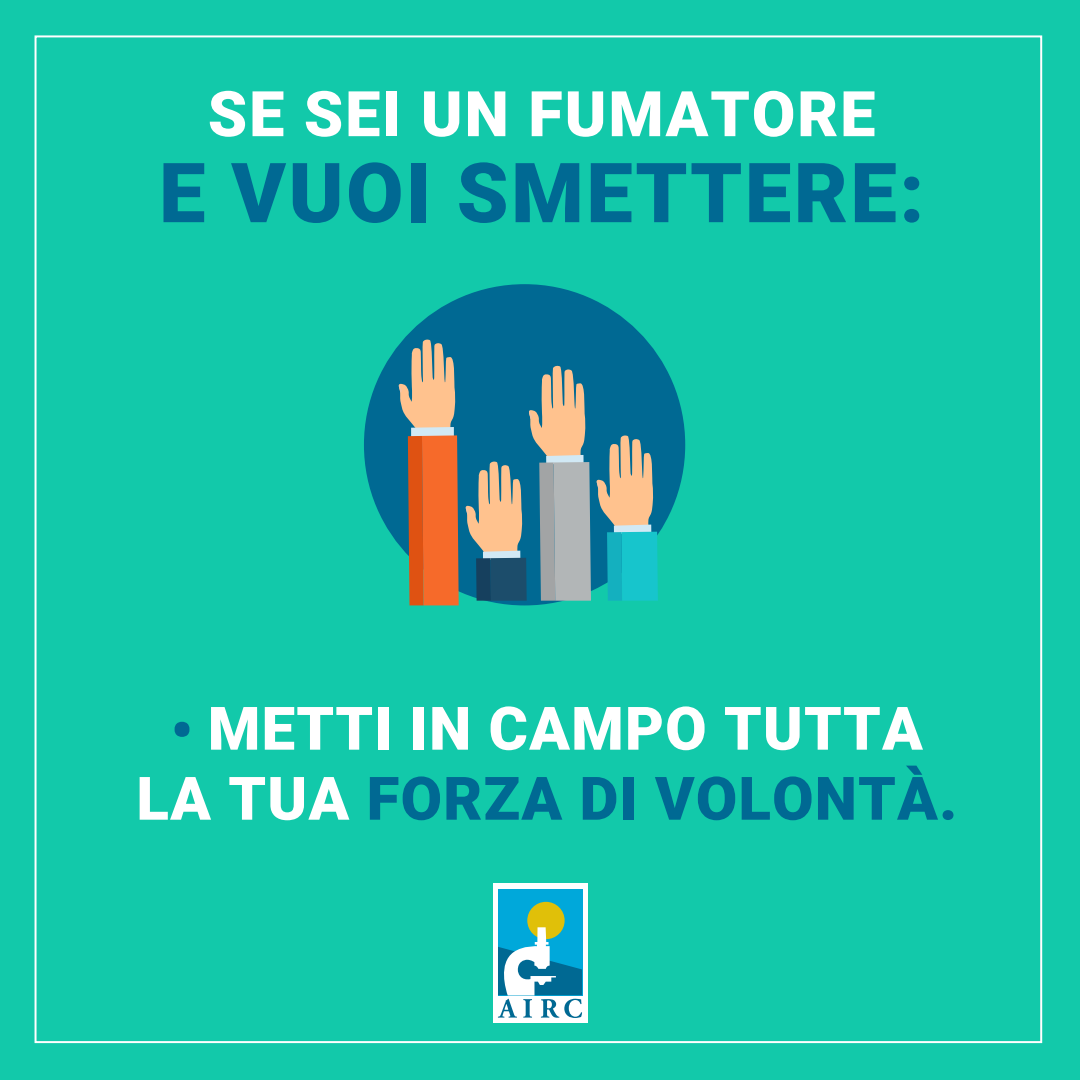
<style>
.page{position:relative;width:1080px;height:1080px;background:#12c9aa}
.page>*{position:absolute;margin:0;border:0;box-sizing:border-box;transform-origin:0 0}
.t1{font:900 83px "Roboto";letter-spacing:.03em;color:#006993}
.t2{font:900 63px "Roboto";letter-spacing:.03em;color:#fff}
.t3{font:900 60px/70px "Roboto";letter-spacing:.02em;color:#fff;text-align:center}
.s1{color:#006993}
</style>
<div class="page">
<div style="left:493px;top:884px;width:94px;height:139px;background:#fff"></div>
<div style="left:498px;top:889px;width:84px;height:106px;background:#00a8da"></div>
<div style="left:527px;top:902px;width:38px;height:37px;background:#e0c009;border-radius:50%"></div>
<svg style="left:498px;top:927px;width:84px;height:91px"></svg>
<div style="left:364px;top:284px;width:321px;height:321px;background:#006993;border-radius:50%"></div>
<svg style="left:465px;top:365px;width:193px;height:236px"></svg>
<svg style="left:398px;top:339px;width:61px;height:266px"></svg>
<p class="t2" style="left:208px;top:70px;width:669px">SE SEI UN FUMATORE</p>
<h1 class="t1" style="left:159px;top:135px;width:767px">E VUOI SMETTERE:</h1>
<p class="t3" style="left:136px;top:691px;width:822px"><span class="s1">•</span> METTI IN CAMPO TUTTA<br>LA TUA <span class="s1">FORZA DI VOLONTÀ.</span></p>
</div>
